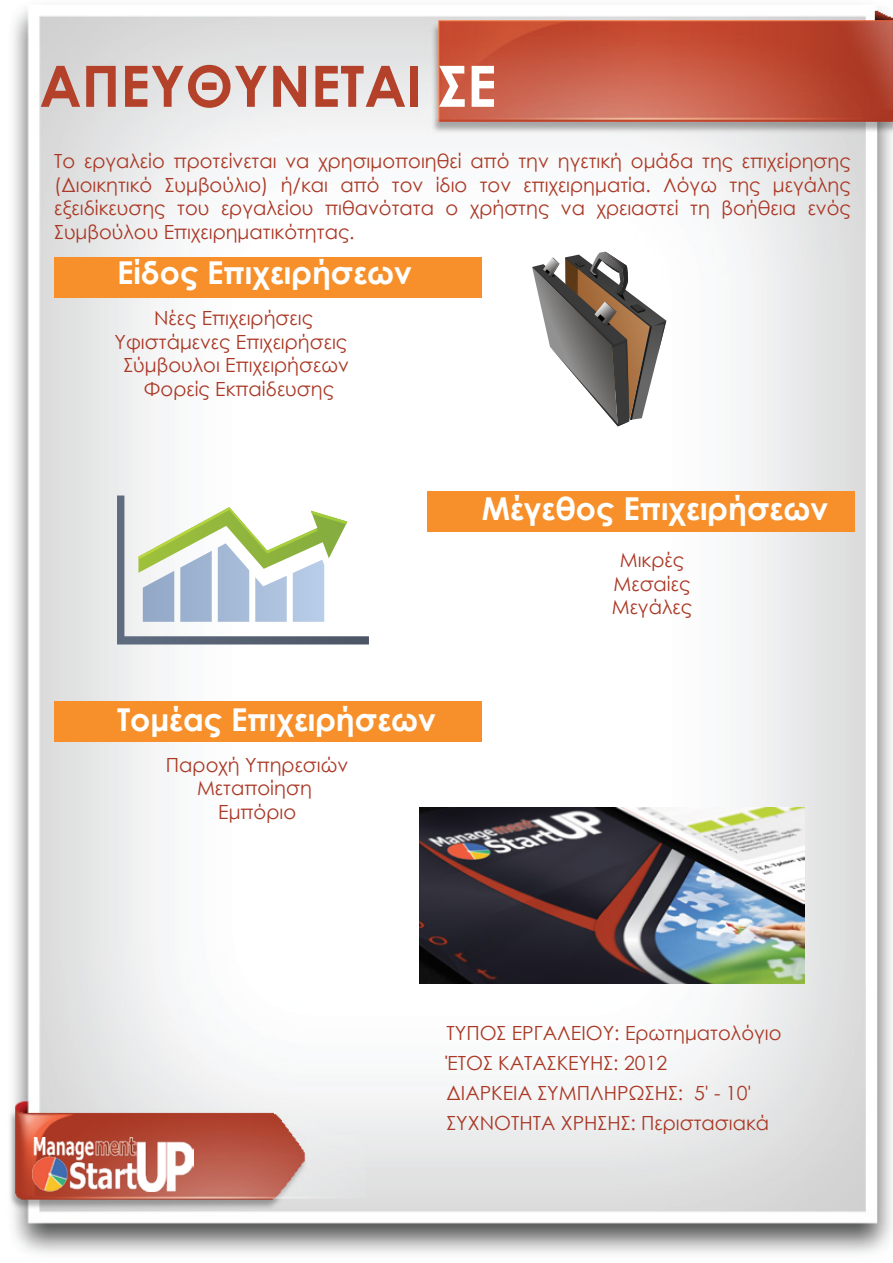
<style>
.page{position:relative;width:893px;height:1263px;background:#fff}
.page>*{position:absolute;margin:0;border:0;box-sizing:border-box;transform-origin:0 0}
.t1{font:700 57px "Century Gothic";color:#b4412a}
.t2{font:700 31.5px "Century Gothic";color:#fff}
.t3{font:19.5px/23.4px "Century Gothic";color:#aa3825;text-align:center}
.s1{color:#fff}
</style>
<div class="page">
<img style="left:10px;top:7px;width:883px;height:1247px">
<img style="left:33px;top:1137px;width:161px;height:54px">
<svg style="left:117px;top:495px;width:252px;height:149px"></svg>
<svg style="left:532px;top:251px;width:134px;height:175px"></svg>
<div style="left:54px;top:701px;width:428px;height:41px;background:#f7902a"></div>
<div style="left:427px;top:491px;width:428px;height:41px;background:#f7902a"></div>
<div style="left:54px;top:257px;width:428px;height:40px;background:#f7902a"></div>
<img style="left:419px;top:807px;width:386px;height:177px">
<h1 class="t1" style="left:39px;top:43px;width:459px">ΑΠΕΥΘΥΝΕΤΑΙ <span class="s1">ΣΕ</span></h1>
<p class="t3" style="left:54px;top:149px;width:798px;text-align:justify">Το εργαλείο προτείνεται να χρησιμοποιηθεί από την ηγετική ομάδα της επιχείρησης (Διοικητικό Συμβούλιο) ή/και από τον ίδιο τον επιχειρηματία. Λόγω της μεγάλης εξειδίκευσης του εργαλείου πιθανότατα ο χρήστης να χρειαστεί τη βοήθεια ενός Συμβούλου Επιχειρηματικότητας.</p>
<h2 class="t2" style="left:117px;top:249px;width:296px">Είδος Επιχειρήσεων</h2>
<p class="t3" style="left:154px;top:306px;width:160px">Νέες Επιχειρήσεις</p>
<p class="t3" style="left:114px;top:330px;width:234px">Υφιστάμενες Επιχειρήσεις</p>
<p class="t3" style="left:124px;top:353px;width:227px">Σύμβουλοι Επιχειρήσεων</p>
<p class="t3" style="left:144px;top:376px;width:192px">Φορείς Εκπαίδευσης</p>
<h2 class="t2" style="left:117px;top:695px;width:320px">Τομέας Επιχειρήσεων</h2>
<p class="t3" style="left:166px;top:753px;width:184px">Παροχή Υπηρεσιών<br>Μεταποίηση<br>Εμπόριο</p>
<h2 class="t2" style="left:482px;top:484px;width:348px">Μέγεθος Επιχειρήσεων</h2>
<p class="t3" style="left:612px;top:548px;width:82px">Μικρές<br>Μεσαίες<br>Μεγάλες</p>
<p class="t3" style="left:446px;top:1017px;width:337px;line-height:30px;text-align:left">ΤΥΠΟΣ ΕΡΓΑΛΕΙΟΥ: Ερωτηματολόγιο<br>ΈΤΟΣ ΚΑΤΑΣΚΕΥΗΣ: 2012<br>ΔΙΑΡΚΕΙΑ ΣΥΜΠΛΗΡΩΣΗΣ: 5' - 10'<br>ΣΥΧΝΟΤΗΤΑ ΧΡΗΣΗΣ: Περιστασιακά</p>
</div>
